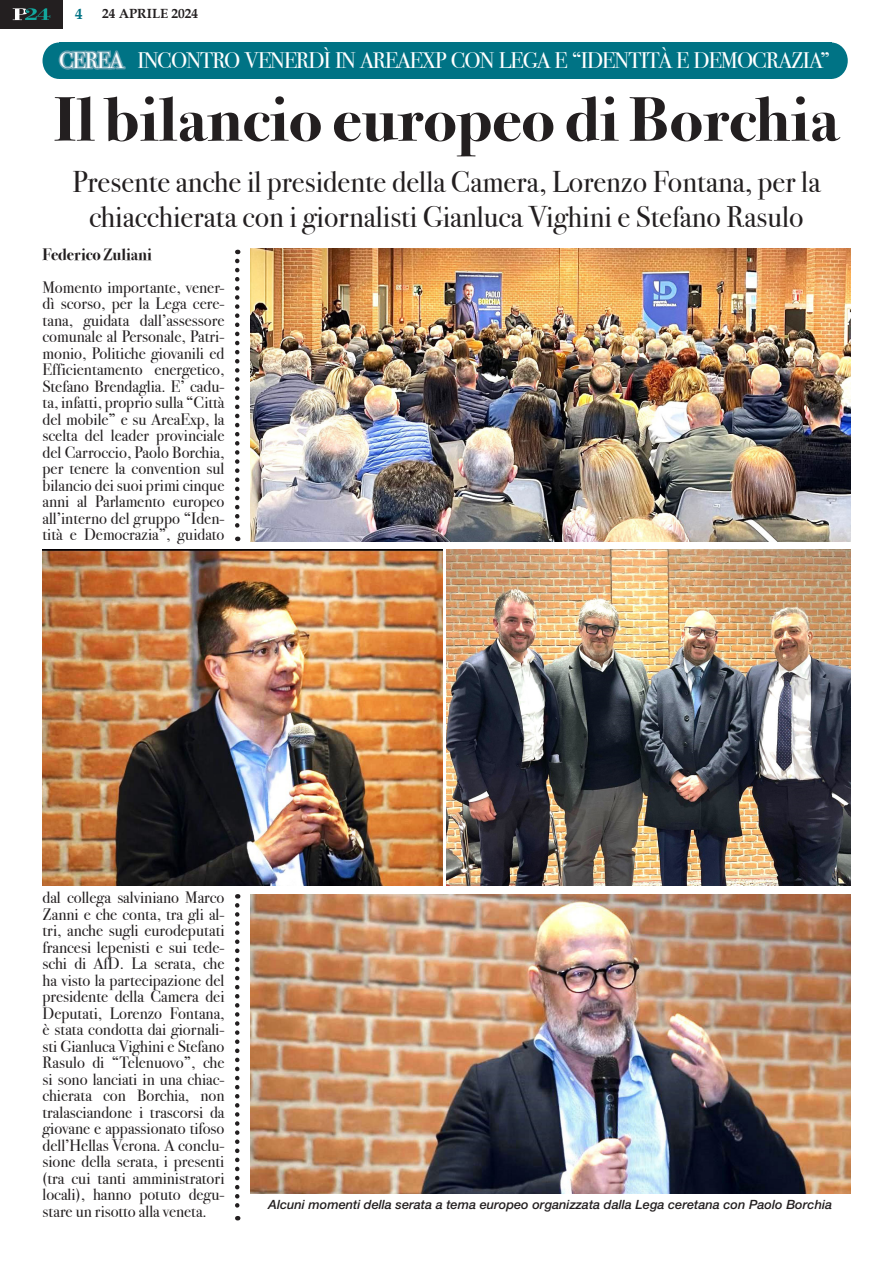
<style>
.page{position:relative;width:893px;height:1263px;background:#fff}
.page>*{position:absolute;margin:0;border:0;box-sizing:border-box;transform-origin:0 0}
.t1{font:63px "Bodoni Svty Two ITCTT Bold";color:#231f20;scale:1.05 1}
.t2{font:30px/34.5px "Bodoni Svty Two ITCTT Book";color:#231f20;text-align:center}
.t3{font:22.5px "Bodoni Svty Two ITCTT Book";letter-spacing:-.04em;color:#fff}
.t4{font:16.5px/16.5px "Bodoni Svty Two ITCTT Book";color:#231f20;text-align:justify}
.t5{font:16.5px "Bodoni Svty Two ITCTT Bold";color:#231f20}
.t6{font:700 15px "Book Antiqua";color:#007385}
.t7{font:700 13.2px "Book Antiqua";color:#231f20}
.t8{font:italic 500 12.75px "Helvetica Neue LT Std";color:#231f20}
.s1{color:#5e9cac}
</style>
<div class="page">
<div style="left:0;top:0;width:63px;height:28px;background:#231f20"></div>
<svg style="left:13px;top:8px;width:37px;height:12px"></svg>
<img style="left:250px;top:249px;width:600px;height:292px">
<img style="left:43px;top:550px;width:399px;height:335px">
<svg style="left:235px;top:261px;width:4px;height:280px"></svg>
<img style="left:446px;top:550px;width:404px;height:335px">
<div style="left:43px;top:43px;width:32px;height:36px;background:#007385;border-radius:50%"></div>
<div style="left:815px;top:43px;width:33px;height:36px;background:#007385;border-radius:50%"></div>
<div style="left:59px;top:43px;width:772px;height:36px;background:#007385"></div>
<img style="left:250px;top:894px;width:600px;height:299px">
<svg style="left:235px;top:905px;width:4px;height:315px"></svg>
<p class="t6" style="left:75px;top:4px;width:9px">4</p>
<p class="t7" style="left:102px;top:5px;width:97px">24 APRILE 2024</p>
<p class="t3" style="left:59px;top:47px;width:772px"><span class="s1">CEREA</span> INCONTRO VENERDÌ IN AREAEXP CON LEGA E “IDENTITÀ E DEMOCRAZIA”</p>
<p class="t1" style="left:54px;top:82px;width:749px">Il bilancio europeo di Borchia</p>
<p class="t2" style="left:72px;top:165px;width:749px">Presente anche il presidente della Camera, Lorenzo Fontana, per la chiacchierata con i giornalisti Gianluca Vighini e Stefano Rasulo</p>
<p class="t5" style="left:43px;top:244px;width:111px">Federico Zuliani</p>
<p class="t4" style="left:43px;top:279px;width:183px">Momento importante, vener&shy;dì scorso, per la Lega cere&shy;tana, guidata dall’assessore comunale al Personale, Patri&shy;monio, Politiche giovanili ed Efficientamento energetico, Stefano Brendaglia. E’ cadu&shy;ta, infatti, proprio sulla “Città del mobile” e su AreaExp, la scelta del leader provinciale del Carroccio, Paolo Borchia, per tenere la convention sul bilancio dei suoi primi cinque anni al Parlamento europeo all’interno del gruppo “Iden&shy;tità e Democrazia”, guidato</p>
<p class="t4" style="left:43px;top:889px;width:183px">dal collega salviniano Marco Zanni e che conta, tra gli al&shy;tri, anche sugli eurodeputati francesi lepenisti e sui tede&shy;schi di AfD. La serata, che ha visto la partecipazione del presidente della Camera dei Deputati, Lorenzo Fontana, è stata condotta dai giornali&shy;sti Gianluca Vighini e Stefano Rasulo di “Telenuovo”, che si sono lanciati in una chiac&shy;chierata con Borchia, non tralasciandone i trascorsi da giovane e appassionato tifoso dell’Hellas Verona. A conclu&shy;sione della serata, i presenti (tra cui tanti amministratori locali), hanno potuto degu&shy;stare un risotto alla veneta.</p>
<p class="t8" style="left:268px;top:1197px;width:565px">Alcuni momenti della serata a tema europeo organizzata dalla Lega ceretana con Paolo Borchia</p>
</div>
